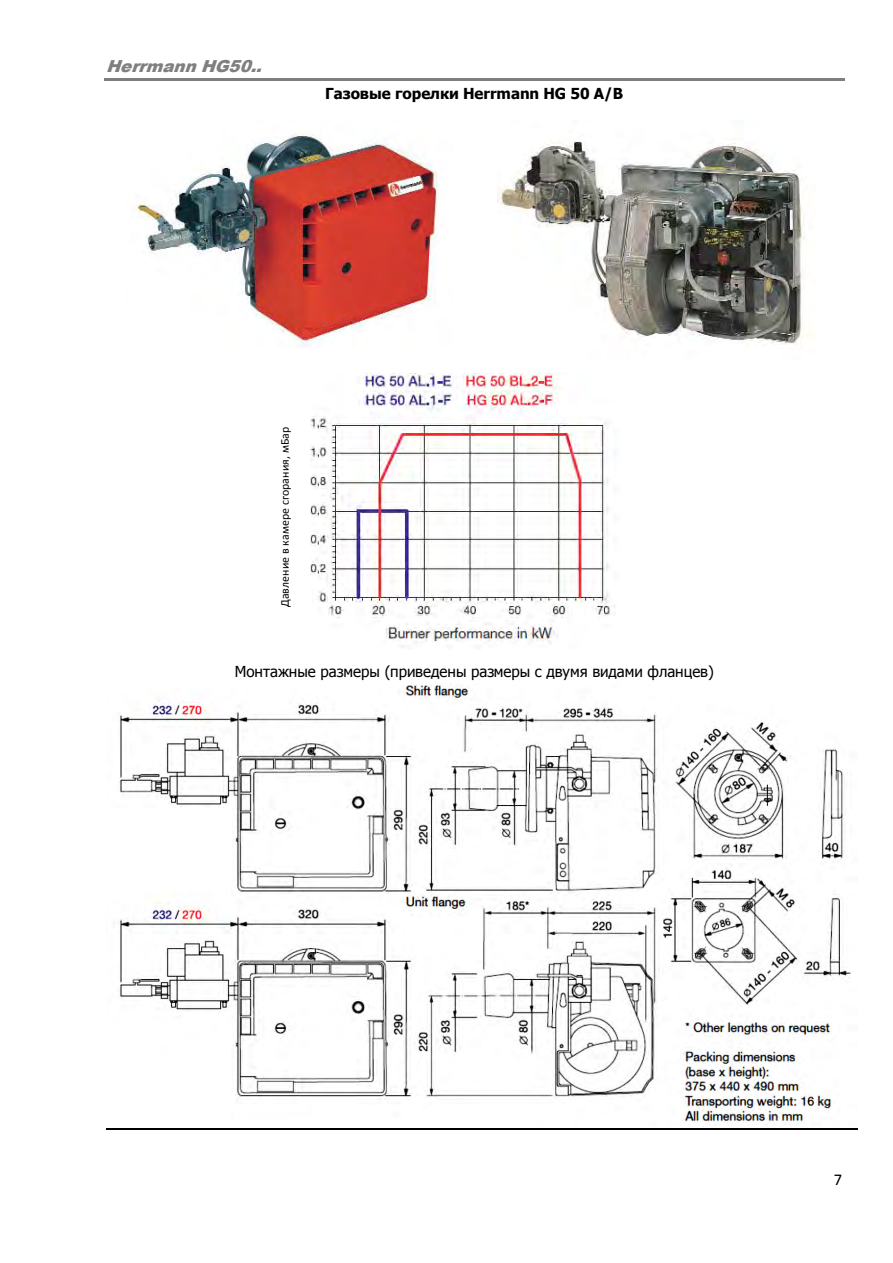
<style>
.page{position:relative;width:893px;height:1263px;background:#fff}
.page>*{position:absolute;margin:0;border:0;box-sizing:border-box;transform-origin:0 0}
.t1{font:italic 900 16.5px "Arial";letter-spacing:-.005em;color:#7f7f7f}
.t2{font:16.5px "Calibri";color:#000}
.t3{font:15.15px "Tahoma";color:#000}
.t4{font:700 15.15px "Tahoma";color:#000}
.t5{font:11.85px "Calibri";letter-spacing:.005em;color:#000}
</style>
<div class="page">
<hr style="left:104px;top:78px;width:740px;height:2px;background:#7f7f7f">
<hr style="left:106px;top:1128px;width:752px;height:1px;background:#000">
<img style="left:135px;top:134px;width:303px;height:213px">
<img style="left:498px;top:142px;width:310px;height:203px">
<img style="left:118px;top:685px;width:733px;height:440px">
<img style="left:310px;top:374px;width:305px;height:273px">
<p class="t1" style="left:106px;top:54px;width:157px">Herrmann HG50..</p>
<p class="t4" style="left:325px;top:84px;width:299px">Газовые горелки Herrmann HG 50 A/B</p>
<p class="t5" style="left:280px;top:607px;width:182px;rotate:-90deg">Давление в камере сгорания, мБар</p>
<p class="t3" style="left:235px;top:662px;width:480px">Монтажные размеры (приведены размеры с двумя видами фланцев)</p>
<p class="t2" style="left:834px;top:1173px;width:10px">7</p>
</div>
